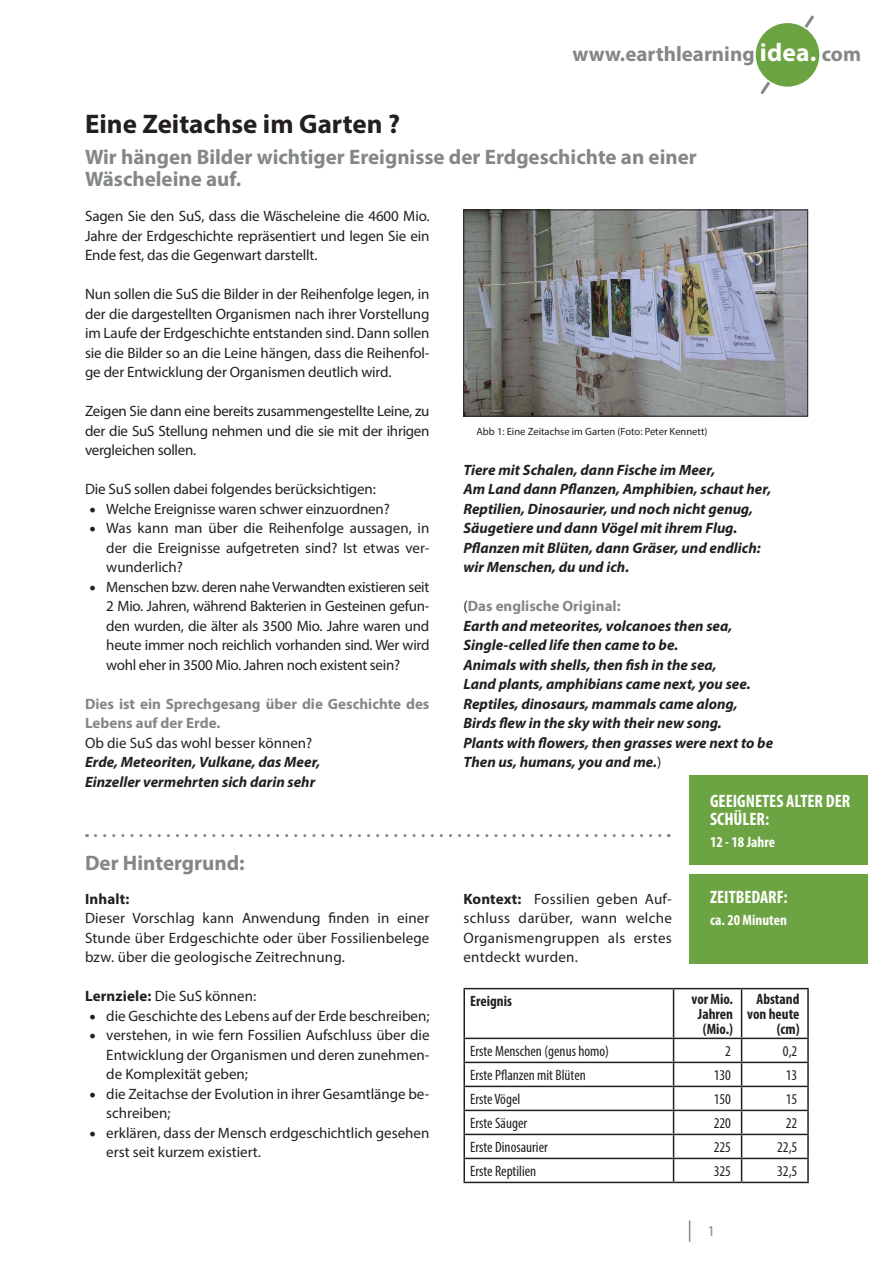
<style>
.page{position:relative;width:893px;height:1263px;background:#fff}
.page>*{position:absolute;margin:0;border:0;box-sizing:border-box;transform-origin:0 0}
.t1{font:700 27px "Myriad Pro";color:#231f20}
.t2{font:700 21px/22.5px "Myriad Pro";color:#848788}
.t3{font:700 condensed 18px/18px "Myriad Pro";color:#fff}
.t4{font:15px/19.5px "Myriad Pro";color:#231f20;text-align:justify}
.t5{font:italic 700 15px/19.5px "Myriad Pro";color:#231f20}
.t6{font:condensed 15px "Myriad Pro";color:#231f20}
.t7{font:700 15px/19.5px "Myriad Pro";color:#848788}
.t8{font:700 condensed 15px/15px "Myriad Pro";color:#231f20;text-align:right}
.t9{font:700 condensed 15px "Myriad Pro";color:#fff}
.t10{font:700 15px "Myriad Pro";letter-spacing:.01em;color:#231f20}
.t11{font:15px "Myriad Pro";color:#848788}
.t12{font:10.5px "Myriad Pro";color:#231f20}
.s1{font-size:25.5px;color:#fff}
.s2{font-family:"Minion Pro";font-size:18px}
.s3{font-weight:400;font-style:normal}
.s4{font-style:normal;color:#848788}
.s5{font-weight:700}
</style>
<div class="page">
<svg style="left:760px;top:15px;width:54px;height:79px"></svg>
<div style="left:755px;top:22px;width:65px;height:65px;background:#6da443;border-radius:50%"></div>
<div style="left:754px;top:22px;width:67px;height:66px;border:2px solid #fff;border-radius:50%"></div>
<svg style="left:689px;top:1220px;width:1px;height:22px"></svg>
<svg style="left:95px;top:834px;width:574px;height:3px"></svg>
<hr style="left:463px;top:988px;width:211px;height:1px;background:#231f20">
<hr style="left:463px;top:989px;width:2px;height:49px;background:#231f20">
<hr style="left:674px;top:988px;width:68px;height:1px;background:#231f20">
<hr style="left:673px;top:989px;width:1px;height:49px;background:#231f20">
<hr style="left:742px;top:988px;width:67px;height:1px;background:#231f20">
<hr style="left:741px;top:989px;width:1px;height:49px;background:#231f20">
<hr style="left:807px;top:989px;width:2px;height:49px;background:#231f20">
<hr style="left:463px;top:1038px;width:211px;height:1px;background:#231f20">
<hr style="left:463px;top:1039px;width:2px;height:23px;background:#231f20">
<hr style="left:674px;top:1038px;width:68px;height:1px;background:#231f20">
<hr style="left:742px;top:1038px;width:67px;height:1px;background:#231f20">
<hr style="left:807px;top:1039px;width:2px;height:23px;background:#231f20">
<hr style="left:463px;top:1062px;width:211px;height:1px;background:#231f20">
<hr style="left:463px;top:1063px;width:2px;height:23px;background:#231f20">
<hr style="left:674px;top:1062px;width:68px;height:1px;background:#231f20">
<hr style="left:742px;top:1062px;width:67px;height:1px;background:#231f20">
<hr style="left:807px;top:1063px;width:2px;height:23px;background:#231f20">
<hr style="left:463px;top:1086px;width:211px;height:1px;background:#231f20">
<hr style="left:463px;top:1087px;width:2px;height:23px;background:#231f20">
<hr style="left:674px;top:1086px;width:68px;height:1px;background:#231f20">
<hr style="left:742px;top:1086px;width:67px;height:1px;background:#231f20">
<hr style="left:807px;top:1087px;width:2px;height:23px;background:#231f20">
<hr style="left:463px;top:1110px;width:211px;height:1px;background:#231f20">
<hr style="left:463px;top:1111px;width:2px;height:23px;background:#231f20">
<hr style="left:674px;top:1110px;width:68px;height:1px;background:#231f20">
<hr style="left:742px;top:1110px;width:67px;height:1px;background:#231f20">
<hr style="left:807px;top:1111px;width:2px;height:23px;background:#231f20">
<hr style="left:463px;top:1134px;width:211px;height:1px;background:#231f20">
<hr style="left:463px;top:1135px;width:2px;height:23px;background:#231f20">
<hr style="left:674px;top:1134px;width:68px;height:1px;background:#231f20">
<hr style="left:742px;top:1134px;width:67px;height:1px;background:#231f20">
<hr style="left:807px;top:1135px;width:2px;height:23px;background:#231f20">
<hr style="left:463px;top:1158px;width:211px;height:1px;background:#231f20">
<hr style="left:463px;top:1159px;width:2px;height:23px;background:#231f20">
<hr style="left:674px;top:1158px;width:68px;height:1px;background:#231f20">
<svg style="left:673px;top:1039px;width:1px;height:143px"></svg>
<hr style="left:742px;top:1158px;width:67px;height:1px;background:#231f20">
<svg style="left:741px;top:1039px;width:1px;height:143px"></svg>
<hr style="left:807px;top:1159px;width:2px;height:23px;background:#231f20">
<hr style="left:463px;top:1182px;width:211px;height:1px;background:#231f20">
<hr style="left:674px;top:1182px;width:68px;height:1px;background:#231f20">
<hr style="left:742px;top:1182px;width:67px;height:1px;background:#231f20">
<div style="left:689px;top:775px;width:178px;height:90px;background:#6da443"></div>
<div style="left:689px;top:874px;width:178px;height:89px;background:#6da443"></div>
<img style="left:465px;top:212px;width:341px;height:202px">
<div style="left:463px;top:210px;width:345px;height:206px;border:1px solid #231f20"></div>
<h2 class="t2" style="left:572px;top:42px;width:290px">www.earthlearning <span class="s1">idea.</span> com</h2>
<h1 class="t1" style="left:85px;top:106px;width:317px">Eine Zeitachse im Garten ?</h1>
<h2 class="t2" style="left:85px;top:145px;width:613px">Wir hängen Bilder wichtiger Ereignisse der Erdgeschichte an einer<br>Wäscheleine auf.</h2>
<p class="t4" style="left:85px;top:206px;width:346px">Sagen Sie den SuS, dass die Wäscheleine die 4600 Mio.<br>Jahre der Erdgeschichte repräsentiert und legen Sie ein Ende fest, das die Gegenwart darstellt.</p>
<p class="t4" style="left:85px;top:284px;width:346px">Nun sollen die SuS die Bilder in der Reihenfolge legen, in der die dargestellten Organismen nach ihrer Vorstellung im Laufe der Erdgeschichte entstanden sind. Dann sollen sie die Bilder so an die Leine hängen, dass die Reihenfol&shy;ge der Entwicklung der Organismen deutlich wird.</p>
<p class="t4" style="left:85px;top:401px;width:346px">Zeigen Sie dann eine bereits zusammengestellte Leine, zu der die SuS Stellung nehmen und die sie mit der ihrigen vergleichen sollen.</p>
<p class="t4" style="left:85px;top:479px;width:292px">Die SuS sollen dabei folgendes berücksichtigen:</p>
<p class="t4" style="left:89px;top:499px;width:302px"><span class="s2">•</span> Welche Ereignisse waren schwer einzuordnen?</p>
<p class="t4" style="left:106px;top:518px;width:325px;text-indent:-17px"><span class="s2">•</span> Was kann man über die Reihenfolge aussagen, in der die Ereignisse aufgetreten sind? Ist etwas ver&shy;wunderlich?</p>
<p class="t4" style="left:106px;top:577px;width:325px;text-indent:-17px"><span class="s2">•</span> Menschen bzw. deren nahe Verwandten existieren seit 2 Mio. Jahren, während Bakterien in Gesteinen gefun&shy;den wurden, die älter als 3500 Mio. Jahre waren und heute immer noch reichlich vorhanden sind. Wer wird wohl eher in 3500 Mio. Jahren noch existent sein?</p>
<p class="t7" style="left:85px;top:693px;width:346px">Dies ist ein Sprechgesang über die Geschichte des<br>Lebens auf der Erde.</p>
<p class="t4" style="left:85px;top:733px;width:229px">Ob die SuS das wohl besser können?</p>
<p class="t5" style="left:85px;top:752px;width:237px">Erde, Meteoriten, Vulkane, das Meer,<br>Einzeller vermehrten sich darin sehr</p>
<p class="t12" style="left:476px;top:425px;width:233px">Abb 1: Eine Zeitachse im Garten (Foto: Peter Kennett)</p>
<p class="t5" style="left:463px;top:459px;width:309px">Tiere mit Schalen, dann Fische im Meer,<br>Am Land dann Pflanzen, Amphibien, schaut her, Reptilien, Dinosaurier, und noch nicht genug, Säugetiere und dann Vögel mit ihrem Flug.<br>Pflanzen mit Blüten, dann Gräser, und endlich: wir Menschen, du und ich.</p>
<p class="t5" style="left:463px;top:596px;width:311px"><span class="s3">(</span><span class="s4">Das englische Original:<br></span>Earth and meteorites, volcanoes then sea, Single-celled life then came to be.<br>Animals with shells, then fish in the sea,<br>Land plants, amphibians came next, you see.<br>Reptiles, dinosaurs, mammals came along, Birds flew in the sky with their new song.<br>Plants with flowers, then grasses were next to be Then us, humans, you and me.<span class="s3">)</span></p>
<h2 class="t2" style="left:85px;top:851px;width:161px">Der Hintergrund:</h2>
<p class="t10" style="left:85px;top:889px;width:46px">Inhalt:</p>
<p class="t4" style="left:85px;top:908px;width:346px">Dieser Vorschlag kann Anwendung finden in einer Stunde über Erdgeschichte oder über Fossilienbelege bzw. über die geologische Zeitrechnung.</p>
<p class="t4" style="left:85px;top:986px;width:173px"><span class="s5">Lernziele:</span> Die SuS können:</p>
<p class="t4" style="left:89px;top:1006px;width:342px"><span class="s2">•</span> die Geschichte des Lebens auf der Erde beschreiben;</p>
<p class="t4" style="left:106px;top:1025px;width:325px;text-indent:-17px"><span class="s2">•</span> verstehen, in wie fern Fossilien Aufschluss über die Entwicklung der Organismen und deren zunehmen&shy;de Komplexität geben;</p>
<p class="t4" style="left:106px;top:1084px;width:325px;text-indent:-17px"><span class="s2">•</span> die Zeitachse der Evolution in ihrer Gesamtlänge be&shy;schreiben;</p>
<p class="t4" style="left:106px;top:1123px;width:325px;text-indent:-17px"><span class="s2">•</span> erklären, dass der Mensch erdgeschichtlich gesehen erst seit kurzem existiert.</p>
<p class="t3" style="left:710px;top:791px;width:142px">GEEIGNETES ALTER DER<br>SCHÜLER:</p>
<p class="t9" style="left:710px;top:833px;width:66px">12 - 18 Jahre</p>
<p class="t3" style="left:710px;top:888px;width:79px">ZEITBEDARF:</p>
<p class="t9" style="left:710px;top:911px;width:78px">ca. 20 Minuten</p>
<p class="t4" style="left:463px;top:889px;width:210px"><span class="s5">Kontext:</span> Fossilien geben Auf&shy;schluss darüber, wann welche Organismengruppen als erstes entdeckt wurden.</p>
<p class="t8" style="left:470px;top:993px;width:43px">Ereignis</p>
<p class="t8" style="left:692px;top:991px;width:43px">vor Mio.<br>Jahren (Mio.)</p>
<p class="t8" style="left:747px;top:991px;width:54px">Abstand von heute (cm)</p>
<p class="t6" style="left:470px;top:1042px;width:140px">Erste Menschen (genus homo)</p>
<p class="t6" style="left:725px;top:1042px;width:7px">2</p>
<p class="t6" style="left:783px;top:1042px;width:16px">0,2</p>
<p class="t6" style="left:470px;top:1066px;width:117px">Erste Pflanzen mit Blüten</p>
<p class="t6" style="left:714px;top:1066px;width:19px">130</p>
<p class="t6" style="left:786px;top:1066px;width:13px">13</p>
<p class="t6" style="left:470px;top:1090px;width:52px">Erste Vögel</p>
<p class="t6" style="left:714px;top:1090px;width:19px">150</p>
<p class="t6" style="left:786px;top:1090px;width:13px">15</p>
<p class="t6" style="left:470px;top:1114px;width:58px">Erste Säuger</p>
<p class="t6" style="left:714px;top:1114px;width:19px">220</p>
<p class="t6" style="left:786px;top:1114px;width:13px">22</p>
<p class="t6" style="left:470px;top:1138px;width:79px">Erste Dinosaurier</p>
<p class="t6" style="left:714px;top:1138px;width:19px">225</p>
<p class="t6" style="left:777px;top:1138px;width:22px">22,5</p>
<p class="t6" style="left:470px;top:1162px;width:68px">Erste Reptilien</p>
<p class="t6" style="left:714px;top:1162px;width:19px">325</p>
<p class="t6" style="left:777px;top:1162px;width:22px">32,5</p>
<p class="t11" style="left:707px;top:1222px;width:9px">1</p>
</div>
